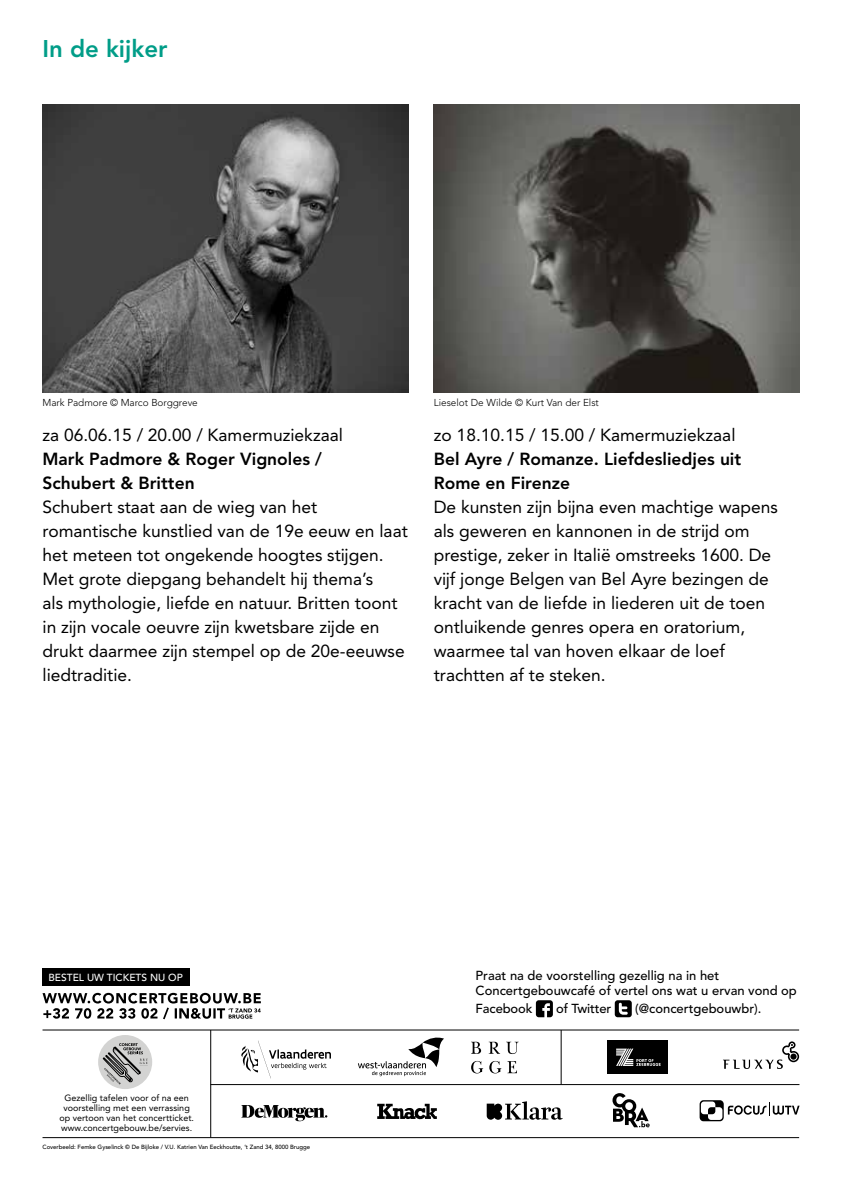
<style>
.page{position:relative;width:842px;height:1191px;background:#fff}
.page>*{position:absolute;margin:0;border:0;box-sizing:border-box;transform-origin:0 0}
.t1{font:800 24px "Avenir LT Pro";color:#009d88}
.t2{font:17.4px/24px "Avenir LT Pro";color:#000}
.t3{font:800 17.4px/24px "Avenir LT Pro";color:#000}
.t4{font:500 13px/15px "Avenir LT Pro";color:#000}
.t5{font:500 10.2px "Avenir LT Pro";color:#fff}
.t6{font:300 10px "Avenir LT Pro";color:#000}
.t7{font:9px/10px "Avenir LT Pro";color:#000;text-align:center}
.t8{font:500 6px "Avenir LT Pro";color:#000}
</style>
<div class="page">
<hr style="left:43px;top:1137px;width:756px;height:1px;background:#000">
<hr style="left:211px;top:1084px;width:588px;height:1px;background:#000">
<hr style="left:43px;top:1029px;width:756px;height:1px;background:#000">
<hr style="left:561px;top:1030px;width:1px;height:54px;background:#000">
<hr style="left:210px;top:1030px;width:1px;height:107px;background:#000">
<svg style="left:471px;top:1041px;width:10px;height:12px"></svg>
<svg style="left:489px;top:1041px;width:10px;height:12px"></svg>
<svg style="left:506px;top:1041px;width:13px;height:13px"></svg>
<svg style="left:471px;top:1061px;width:12px;height:12px"></svg>
<svg style="left:489px;top:1061px;width:12px;height:12px"></svg>
<svg style="left:507px;top:1061px;width:10px;height:12px"></svg>
<svg style="left:723px;top:1041px;width:76px;height:28px"></svg>
<div style="left:608px;top:1040px;width:60px;height:34px;background:#000"></div>
<svg style="left:616px;top:1048px;width:45px;height:18px"></svg>
<svg style="left:487px;top:1101px;width:76px;height:18px"></svg>
<svg style="left:612px;top:1093px;width:38px;height:34px"></svg>
<svg style="left:377px;top:1103px;width:60px;height:17px"></svg>
<svg style="left:700px;top:1100px;width:99px;height:21px"></svg>
<div style="left:98px;top:1035px;width:54px;height:54px;background:#d3d3d2;border-radius:50%"></div>
<svg style="left:103px;top:1043px;width:45px;height:41px"></svg>
<svg style="left:43px;top:992px;width:218px;height:27px"></svg>
<div style="left:43px;top:968px;width:147px;height:18px;background:#000"></div>
<svg style="left:358px;top:1037px;width:86px;height:39px"></svg>
<svg style="left:241px;top:1040px;width:90px;height:38px"></svg>
<svg style="left:241px;top:1105px;width:86px;height:16px"></svg>
<svg style="left:536px;top:1000px;width:17px;height:17px"></svg>
<svg style="left:615px;top:1000px;width:17px;height:17px"></svg>
<img style="left:43px;top:105px;width:365px;height:288px">
<img style="left:434px;top:105px;width:365px;height:288px">
<h1 class="t1" style="left:43px;top:34px;width:126px">In de kijker</h1>
<p class="t6" style="left:43px;top:397px;width:157px">Mark Padmore © Marco Borggreve</p>
<p class="t6" style="left:434px;top:397px;width:167px">Lieselot De Wilde © Kurt Van der Elst</p>
<p class="t2" style="left:43px;top:422px;width:302px">za 06.06.15 / 20.00 / Kamermuziekzaal</p>
<p class="t3" style="left:43px;top:447px;width:281px">Mark Padmore &amp; Roger Vignoles /<br>Schubert &amp; Britten</p>
<p class="t2" style="left:43px;top:495px;width:367px">Schubert staat aan de wieg van het romantische kunstlied van de 19e eeuw en laat het meteen tot ongekende hoogtes stijgen.<br>Met grote diepgang behandelt hij thema’s<br>als mythologie, liefde en natuur. Britten toont in zijn vocale oeuvre zijn kwetsbare zijde en drukt daarmee zijn stempel op de 20e-eeuwse liedtraditie.</p>
<p class="t2" style="left:434px;top:423px;width:303px">zo 18.10.15 / 15.00 / Kamermuziekzaal</p>
<p class="t3" style="left:434px;top:447px;width:309px">Bel Ayre / Romanze. Liefdesliedjes uit<br>Rome en Firenze</p>
<p class="t2" style="left:434px;top:495px;width:346px">De kunsten zijn bijna even machtige wapens als geweren en kannonen in de strijd om prestige, zeker in Italië omstreeks 1600. De vijf jonge Belgen van Bel Ayre bezingen de kracht van de liefde in liederen uit de toen ontluikende genres opera en oratorium, waarmee tal van hoven elkaar de loef trachtten af te steken.</p>
<p class="t5" style="left:48px;top:971px;width:136px">BESTEL UW TICKETS NU OP</p>
<p class="t4" style="left:476px;top:968px;width:323px">Praat na de voorstelling gezellig na in het<br>Concertgebouwcafé of vertel ons wat u ervan vond op</p>
<p class="t4" style="left:476px;top:1001px;width:58px">Facebook</p>
<p class="t4" style="left:556px;top:1001px;width:57px">of Twitter</p>
<p class="t4" style="left:635px;top:1001px;width:128px">(@concertgebouwbr).</p>
<p class="t7" style="left:59px;top:1092px;width:136px">Gezellig tafelen voor of na een voor stelling met een verrassing op vertoon van het concertticket. www.concertgebouw.be/servies.</p>
<p class="t8" style="left:43px;top:1143px;width:269px">Coverbeeld: Femke Gyselinck © De Bijloke / V.U. Katrien Van Eeckhoutte, ’t Zand 34, 8000 Brugge</p>
</div>
